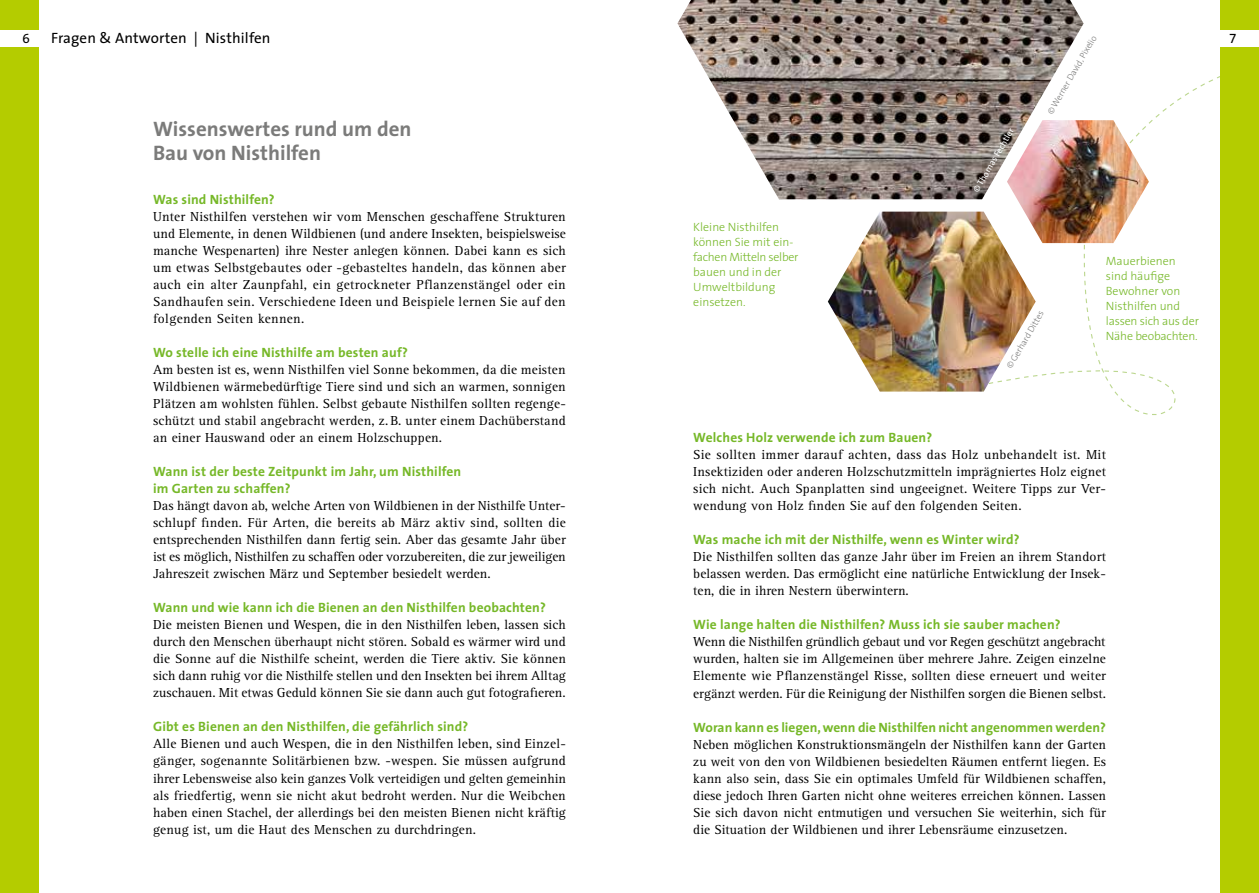
<style>
.page{position:relative;width:1259px;height:893px;background:#fff}
.page>*{position:absolute;margin:0;border:0;box-sizing:border-box;transform-origin:0 0}
.t1{font:700 21px/24px "The Sans";color:#7b7b7a}
.t2{font:15px "The Sans";letter-spacing:.01em;color:#000}
.t3{font:13.5px/17px "Rotis Serif";letter-spacing:.005em;color:#000;text-align:justify}
.t4{font:700 13.5px/17px "The Sans";letter-spacing:.01em;color:#76b828}
.t5{font:13.5px "The Sans Expert";color:#000}
.t6{font:300 12px/15px "The Sans";color:#76b828}
.t7{font:300 9px "The Sans";color:#7b7b7a}
.t8{font:9px "The Sans";color:#fff}
</style>
<div class="page">
<div style="left:1220px;top:0;width:39px;height:893px;background:#b4cc00"></div>
<div style="left:0;top:0;width:38px;height:893px;background:#b4cc00"></div>
<svg style="left:828px;top:76px;width:392px;height:316px"></svg>
<img style="left:828px;top:212px;width:207px;height:180px">
<img style="left:677px;top:0;width:406px;height:199px">
<div style="left:1220px;top:30px;width:39px;height:16px;background:#fff"></div>
<div style="left:0;top:30px;width:38px;height:16px;background:#fff"></div>
<p class="t2" style="left:51px;top:26px;width:221px">Fragen &amp; Antworten | Nisthilfen</p>
<p class="t5" style="left:22px;top:27px;width:9px">6</p>
<p class="t5" style="left:1229px;top:27px;width:9px">7</p>
<p class="t7" style="left:1043px;top:109px;width:91px;rotate:-60deg">©Werner David, Pixelio</p>
<h1 class="t1" style="left:153px;top:117px;width:260px">Wissenswertes rund um den<br>Bau von Nisthilfen</h1>
<p class="t4" style="left:153px;top:191px;width:123px">Was sind Nisthilfen?</p>
<p class="t3" style="left:153px;top:209px;width:414px">Unter Nisthilfen verstehen wir vom Menschen geschaffene Strukturen und Elemente, in denen Wildbienen (und andere Insekten, beispielsweise manche Wespenarten) ihre Nester anlegen können. Dabei kann es sich um etwas Selbstgebautes oder -gebasteltes handeln, das können aber auch ein alter Zaunpfahl, ein getrockneter Pflanzenstängel oder ein Sandhaufen sein. Verschiedene Ideen und Beispiele lernen Sie auf den folgenden Seiten kennen.</p>
<p class="t4" style="left:153px;top:344px;width:256px">Wo stelle ich eine Nisthilfe am besten auf?</p>
<p class="t3" style="left:153px;top:362px;width:414px">Am besten ist es, wenn Nisthilfen viel Sonne bekommen, da die meisten Wildbienen wärmebedürftige Tiere sind und sich an warmen, sonnigen Plätzen am wohlsten fühlen. Selbst gebaute Nisthilfen sollten regenge&shy;schützt und stabil angebracht werden, z.B. unter einem Dachüberstand an einer Hauswand oder an einem Holzschuppen.</p>
<p class="t4" style="left:153px;top:463px;width:309px">Wann ist der beste Zeitpunkt im Jahr, um Nisthilfen im Garten zu schaffen?</p>
<p class="t3" style="left:153px;top:498px;width:414px">Das hängt davon ab, welche Arten von Wildbienen in der Nisthilfe Unter&shy;schlupf finden. Für Arten, die bereits ab März aktiv sind, sollten die entsprechenden Nisthilfen dann fertig sein. Aber das gesamte Jahr über ist es möglich, Nisthilfen zu schaffen oder vorzubereiten, die zur jeweiligen Jahreszeit zwischen März und September besiedelt werden.</p>
<p class="t4" style="left:153px;top:599px;width:394px">Wann und wie kann ich die Bienen an den Nisthilfen beobachten?</p>
<p class="t3" style="left:153px;top:617px;width:414px">Die meisten Bienen und Wespen, die in den Nisthilfen leben, lassen sich durch den Menschen überhaupt nicht stören. Sobald es wärmer wird und die Sonne auf die Nisthilfe scheint, werden die Tiere aktiv. Sie können sich dann ruhig vor die Nisthilfe stellen und den Insekten bei ihrem Alltag zuschauen. Mit etwas Geduld können Sie sie dann auch gut fotografieren.</p>
<p class="t4" style="left:153px;top:718px;width:317px">Gibt es Bienen an den Nisthilfen, die gefährlich sind?</p>
<p class="t3" style="left:153px;top:736px;width:414px">Alle Bienen und auch Wespen, die in den Nisthilfen leben, sind Einzel&shy;gänger, sogenannte Solitärbienen bzw. -wespen. Sie müssen aufgrund ihrer Lebensweise also kein ganzes Volk verteidigen und gelten gemeinhin als friedfertig, wenn sie nicht akut bedroht werden. Nur die Weibchen haben einen Stachel, der allerdings bei den meisten Bienen nicht kräftig genug ist, um die Haut des Menschen zu durchdringen.</p>
<p class="t6" style="left:693px;top:219px;width:107px">Kleine Nisthilfen können Sie mit ein&shy;fachen Mitteln selber bauen und in der<br>Umweltbildung einsetzen.</p>
<p class="t8" style="left:969px;top:188px;width:74px;rotate:-60deg">© Thomas Fechtler</p>
<p class="t7" style="left:1002px;top:364px;width:67px;rotate:-60deg">© Gerhard Dittes</p>
<p class="t6" style="left:1106px;top:253px;width:95px">Mauerbienen sind häufige<br>Bewohner von<br>Nisthilfen und lassen sich aus der<br>Nähe beobachten.</p>
<p class="t4" style="left:693px;top:429px;width:240px">Welches Holz verwende ich zum Bauen?</p>
<p class="t3" style="left:693px;top:447px;width:414px">Sie sollten immer darauf achten, dass das Holz unbehandelt ist. Mit Insektiziden oder anderen Holzschutzmitteln imprägniertes Holz eignet sich nicht. Auch Spanplatten sind ungeeignet. Weitere Tipps zur Ver&shy;wendung von Holz finden Sie auf den folgenden Seiten.</p>
<p class="t4" style="left:693px;top:531px;width:328px">Was mache ich mit der Nisthilfe, wenn es Winter wird?</p>
<p class="t3" style="left:693px;top:549px;width:414px">Die Nisthilfen sollten das ganze Jahr über im Freien an ihrem Standort belassen werden. Das ermöglicht eine natürliche Entwicklung der Insek&shy;ten, die in ihren Nestern überwintern.</p>
<p class="t4" style="left:693px;top:616px;width:369px">Wie lange halten die Nisthilfen? Muss ich sie sauber machen?</p>
<p class="t3" style="left:693px;top:634px;width:414px">Wenn die Nisthilfen gründlich gebaut und vor Regen geschützt angebracht wurden, halten sie im Allgemeinen über mehrere Jahre. Zeigen einzelne Elemente wie Pflanzenstängel Risse, sollten diese erneuert und weiter ergänzt werden. Für die Reinigung der Nisthilfen sorgen die Bienen selbst.</p>
<p class="t4" style="left:693px;top:718px;width:414px">Woran kann es liegen, wenn die Nisthilfen nicht angenommen werden?</p>
<p class="t3" style="left:693px;top:736px;width:414px">Neben möglichen Konstruktionsmängeln der Nisthilfen kann der Garten zu weit von den von Wildbienen besiedelten Räumen entfernt liegen. Es kann also sein, dass Sie ein optimales Umfeld für Wildbienen schaffen, diese jedoch Ihren Garten nicht ohne weiteres erreichen können. Lassen Sie sich davon nicht entmutigen und versuchen Sie weiterhin, sich für die Situation der Wildbienen und ihrer Lebensräume einzusetzen.</p>
</div>
